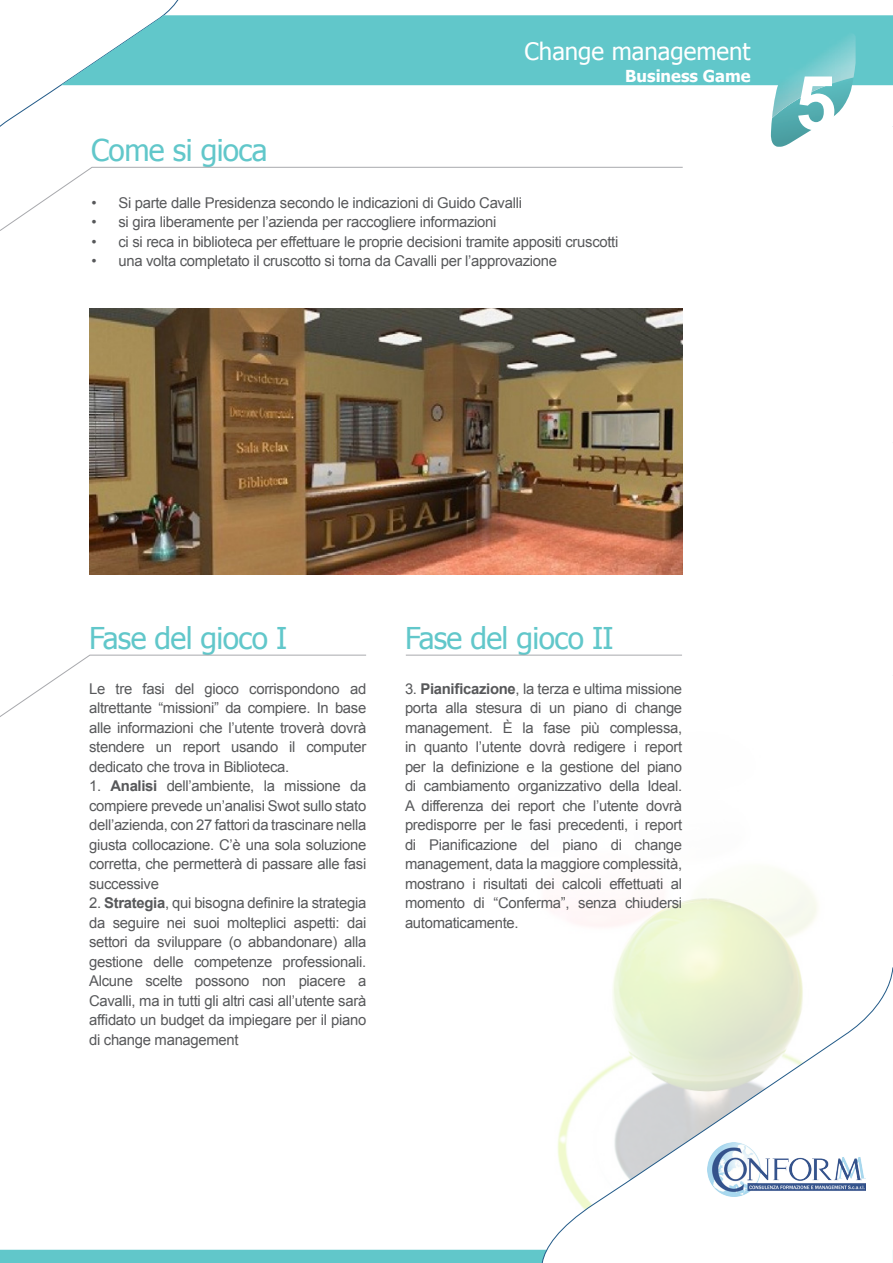
<style>
.page{position:relative;width:893px;height:1263px;background:#fff}
.page>*{position:absolute;margin:0;border:0;box-sizing:border-box;transform-origin:0 0}
.t1{font:700 75px "Arial";color:#fff}
.t2{font:30px "Tahoma";letter-spacing:-.02em;color:#61c7ca}
.t3{font:24px "Tahoma";color:#fff}
.t4{font:700 16.5px "Tahoma";color:#fff}
.t5{font:14.85px/19.5px "Arial";letter-spacing:-.02em;color:#57585a;text-align:justify}
.s1{font-weight:700}
</style>
<div class="page">
<img style="left:448px;top:869px;width:369px;height:381px">
<svg style="left:0;top:0;width:186px;height:127px"></svg>
<svg style="left:61px;top:15px;width:832px;height:70px;background:#6ccacd"></svg>
<div style="left:0;top:1250px;width:520px;height:13px;background:#61c7ca"></div>
<svg style="left:520px;top:967px;width:373px;height:296px"></svg>
<svg style="left:770px;top:63px;width:61px;height:84px"></svg>
<img style="left:772px;top:32px;width:84px;height:86px">
<img style="left:707px;top:1143px;width:159px;height:53px">
<svg style="left:0;top:167px;width:683px;height:64px"></svg>
<svg style="left:0;top:654px;width:366px;height:63px"></svg>
<hr style="left:406px;top:655px;width:276px;height:1px;background:#a8a9ad">
<img style="left:89px;top:308px;width:593px;height:266px">
<h3 class="t3" style="left:524px;top:35px;width:228px">Change management</h3>
<p class="t4" style="left:625px;top:64px;width:127px">Business Game</p>
<p class="t2" style="left:91px;top:130px;width:178px">Come si gioca</p>
<p class="t5" style="left:91px;top:193px;width:432px">• Si parte dalle Presidenza secondo le indicazioni di Guido Cavalli</p>
<p class="t5" style="left:91px;top:212px;width:407px">• si gira liberamente per l’azienda per raccogliere informazioni</p>
<p class="t5" style="left:91px;top:232px;width:528px">• ci si reca in biblioteca per effettuare le proprie decisioni tramite appositi cruscotti</p>
<p class="t5" style="left:91px;top:251px;width:467px">• una volta completato il cruscotto si torna da Cavalli per l’approvazione</p>
<p class="t1" style="left:795px;top:50px;width:43px">5</p>
<p class="t2" style="left:89px;top:618px;width:200px">Fase del gioco I</p>
<p class="t2" style="left:405px;top:618px;width:210px">Fase del gioco II</p>
<p class="t5" style="left:89px;top:679px;width:279px">Le tre fasi del gioco corrispondono ad altrettante “missioni” da compiere. In base alle informazioni che l’utente troverà dovrà stendere un report usando il computer dedicato che trova in Biblioteca.</p>
<p class="t5" style="left:89px;top:776px;width:279px">1. <span class="s1">Analisi</span> dell’ambiente, la missione da compiere prevede un’analisi Swot sullo stato dell’azienda, con 27 fattori da trascinare nella giusta collocazione. C’è una sola soluzione corretta, che permetterà di passare alle fasi successive</p>
<p class="t5" style="left:89px;top:893px;width:279px">2. <span class="s1">Strategia</span>, qui bisogna definire la strategia da seguire nei suoi molteplici aspetti: dai settori da sviluppare (o abbandonare) alla gestione delle competenze professionali.<br>Alcune scelte possono non piacere a Cavalli, ma in tutti gli altri casi all’utente sarà affidato un budget da impiegare per il piano di change management</p>
<p class="t5" style="left:405px;top:679px;width:279px">3. <span class="s1">Pianificazione</span>, la terza e ultima missione porta alla stesura di un piano di change management. È la fase più complessa, in quanto l’utente dovrà redigere i report per la definizione e la gestione del piano di cambiamento organizzativo della Ideal.<br>A differenza dei report che l’utente dovrà predisporre per le fasi precedenti, i report di Pianificazione del piano di change management, data la maggiore complessità, mostrano i risultati dei calcoli effettuati al momento di “Conferma”, senza chiudersi automaticamente.</p>
</div>
